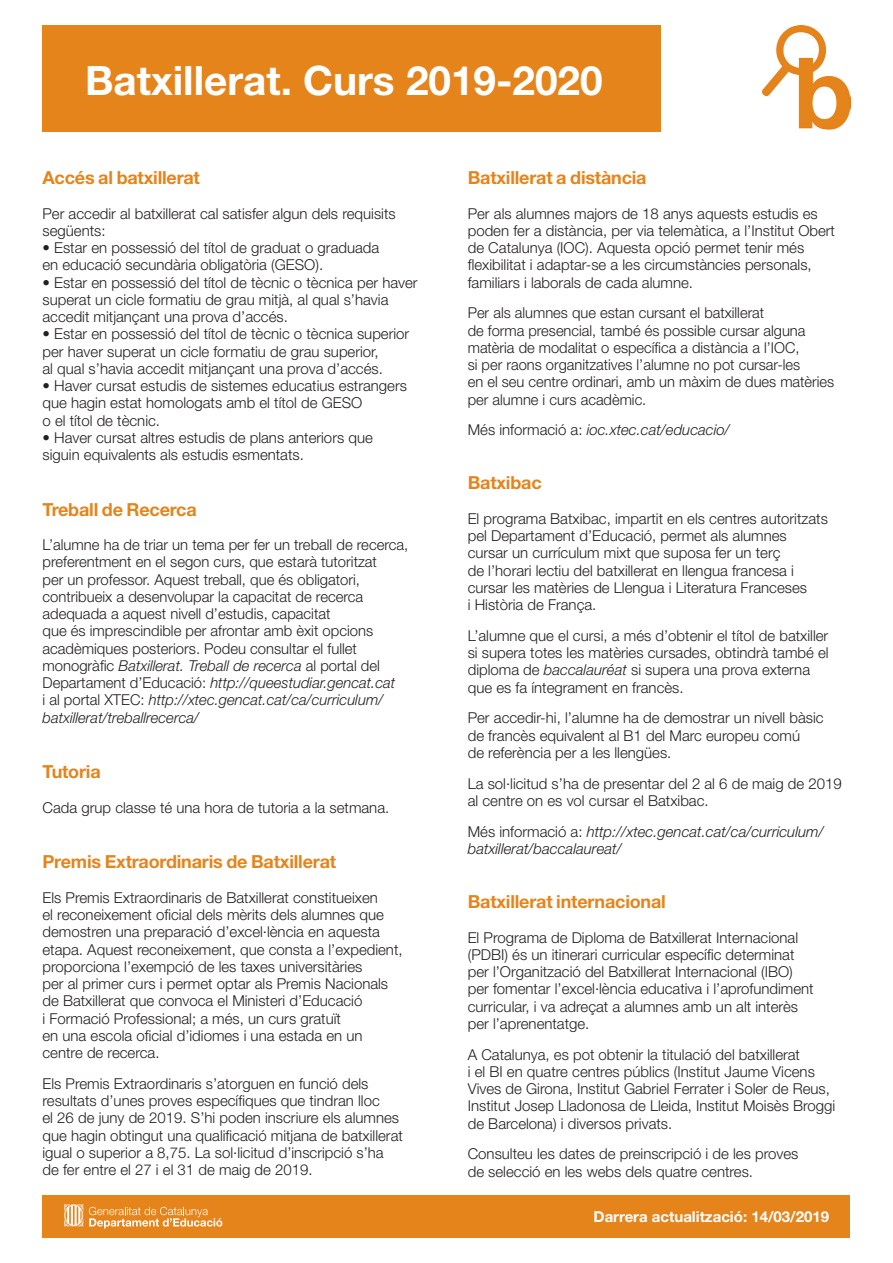
<style>
.page{position:relative;width:893px;height:1263px;background:#fff}
.page>*{position:absolute;margin:0;border:0;box-sizing:border-box;transform-origin:0 0}
.t1{font:700 40.5px "Helvetica Neue";color:#fff}
.Subtítol{font:700 18px "Helvetica Neue";letter-spacing:-.01em;color:#e6841c}
.Text{font:300 15px/17.2px "Helvetica Neue";color:#231f20}
.Text-2{font:italic 300 15px/17.2px "Helvetica Neue";color:#231f20}
.t2{font:700 15px "Helvetica Neue";color:#fff}
.s1{font-style:italic}
.s2{font-style:normal}
</style>
<div class="page">
<img style="left:763px;top:26px;width:87px;height:104px">
<div style="left:43px;top:1195px;width:807px;height:42px;background:#e6841c"></div>
<div style="left:43px;top:26px;width:618px;height:106px;background:#e6841c"></div>
<svg style="left:64px;top:1204px;width:19px;height:22px"></svg>
<svg style="left:89px;top:1207px;width:133px;height:21px"></svg>
<p class="t1" style="left:85px;top:55px;width:519px">Batxillerat. Curs 2019-2020</p>
<p class="Subtítol" style="left:43px;top:167px;width:159px">Accés al batxillerat</p>
<p class="Text" style="left:43px;top:204px;width:355px">Per accedir al batxillerat cal satisfer algun dels requisits següents:</p>
<p class="Text" style="left:43px;top:239px;width:338px">• Estar en possessió del títol de graduat o graduada en educació secundària obligatòria (GESO).</p>
<p class="Text" style="left:43px;top:273px;width:377px">• Estar en possessió del títol de tècnic o tècnica per haver superat un cicle formatiu de grau mitjà, al qual s’havia accedit mitjançant una prova d’accés.</p>
<p class="Text" style="left:43px;top:325px;width:368px">• Estar en possessió del títol de tècnic o tècnica superior per haver superat un cicle formatiu de grau superior,<br>al qual s’havia accedit mitjançant una prova d’accés.</p>
<p class="Text" style="left:43px;top:377px;width:366px">• Haver cursat estudis de sistemes educatius estrangers que hagin estat homologats amb el títol de GESO<br>o el títol de tècnic.</p>
<p class="Text" style="left:43px;top:429px;width:332px">• Haver cursat altres estudis de plans anteriors que siguin equivalents als estudis esmentats.</p>
<p class="Subtítol" style="left:43px;top:498px;width:156px">Treball de Recerca</p>
<p class="Text" style="left:43px;top:536px;width:367px">L’alumne ha de triar un tema per fer un treball de recerca, preferentment en el segon curs, que estarà tutoritzat<br>per un professor. Aquest treball, que és obligatori, contribueix a desenvolupar la capacitat de recerca adequada a aquest nivell d’estudis, capacitat<br>que és imprescindible per afrontar amb èxit opcions acadèmiques posteriors. Podeu consultar el fullet monogràfic <span class="s1">Batxillerat. Treball de recerca</span> al portal del Departament d’Educació: <span class="s1">http://queestudiar.gencat.cat<br></span>i al portal XTEC: <span class="s1">http://xtec.gencat.cat/ca/curriculum/ batxillerat/treballrecerca/</span></p>
<p class="Subtítol" style="left:43px;top:761px;width:60px">Tutoria</p>
<p class="Text" style="left:43px;top:798px;width:348px">Cada grup classe té una hora de tutoria a la setmana.</p>
<p class="Subtítol" style="left:43px;top:851px;width:295px">Premis Extraordinaris de Batxillerat</p>
<p class="Text" style="left:43px;top:888px;width:362px">Els Premis Extraordinaris de Batxillerat constitueixen<br>el reconeixement oficial dels mèrits dels alumnes que demostren una preparació d’excel·lència en aquesta etapa. Aquest reconeixement, que consta a l’expedient, proporciona l’exempció de les taxes universitàries<br>per al primer curs i permet optar als Premis Nacionals de Batxillerat que convoca el Ministeri d’Educació<br>i Formació Professional; a més, un curs gratuït<br>en una escola oficial d’idiomes i una estada en un centre de recerca.</p>
<p class="Text" style="left:43px;top:1074px;width:362px">Els Premis Extraordinaris s’atorguen en funció dels resultats d’unes proves específiques que tindran lloc<br>el 26 de juny de 2019. S’hi poden inscriure els alumnes que hagin obtingut una qualificació mitjana de batxillerat igual o superior a 8,75. La sol·licitud d’inscripció s’ha de fer entre el 27 i el 31 de maig de 2019.</p>
<p class="Subtítol" style="left:468px;top:167px;width:180px">Batxillerat a distància</p>
<p class="Text" style="left:468px;top:204px;width:369px">Per als alumnes majors de 18 anys aquests estudis es poden fer a distància, per via telemàtica, a l’Institut Obert de Catalunya (IOC). Aquesta opció permet tenir més flexibilitat i adaptar-se a les circumstàncies personals, familiars i laborals de cada alumne.</p>
<p class="Text" style="left:468px;top:304px;width:368px">Per als alumnes que estan cursant el batxillerat<br>de forma presencial, també és possible cursar alguna matèria de modalitat o específica a distància a l’IOC,<br>si per raons organitzatives l’alumne no pot cursar-les<br>en el seu centre ordinari, amb un màxim de dues matèries per alumne i curs acadèmic.</p>
<p class="Text-2" style="left:468px;top:421px;width:264px"><span class="s2">Més informació a:</span> ioc.xtec.cat/educacio/</p>
<p class="Subtítol" style="left:468px;top:472px;width:75px">Batxibac</p>
<p class="Text" style="left:468px;top:510px;width:362px">El programa Batxibac, impartit en els centres autoritzats pel Departament d’Educació, permet als alumnes cursar un currículum mixt que suposa fer un terç<br>de l’horari lectiu del batxillerat en llengua francesa i cursar les matèries de Llengua i Literatura Franceses<br>i Història de França.</p>
<p class="Text" style="left:468px;top:627px;width:362px">L’alumne que el cursi, a més d’obtenir el títol de batxiller si supera totes les matèries cursades, obtindrà també el diploma de <span class="s1">baccalauréat</span> si supera una prova externa que es fa íntegrament en francès.</p>
<p class="Text" style="left:468px;top:709px;width:357px">Per accedir-hi, l’alumne ha de demostrar un nivell bàsic de francès equivalent al B1 del Marc europeu comú<br>de referència per a les llengües.</p>
<p class="Text" style="left:468px;top:774px;width:376px">La sol·licitud s’ha de presentar del 2 al 6 de maig de 2019 al centre on es vol cursar el Batxibac.</p>
<p class="Text-2" style="left:468px;top:822px;width:357px"><span class="s2">Més informació a:</span> http://xtec.gencat.cat/ca/curriculum/ batxillerat/baccalaureat/</p>
<p class="Subtítol" style="left:468px;top:890px;width:200px">Batxillerat internacional</p>
<p class="Text" style="left:468px;top:928px;width:347px">El Programa de Diploma de Batxillerat Internacional (PDBI) és un itinerari curricular específic determinat per l’Organització del Batxillerat Internacional (IBO) per fomentar l’excel·lència educativa i l’aprofundiment curricular, i va adreçat a alumnes amb un alt interès per l’aprenentatge.</p>
<p class="Text" style="left:468px;top:1045px;width:369px">A Catalunya, es pot obtenir la titulació del batxillerat<br>i el BI en quatre centres públics (Institut Jaume Vicens Vives de Girona, Institut Gabriel Ferrater i Soler de Reus, Institut Josep Lladonosa de Lleida, Institut Moisès Broggi de Barcelona) i diversos privats.</p>
<p class="Text" style="left:468px;top:1145px;width:332px">Consulteu les dates de preinscripció i de les proves de selecció en les webs dels quatre centres.</p>
<p class="t2" style="left:594px;top:1207px;width:237px">Darrera actualització: 14/03/2019</p>
</div>
